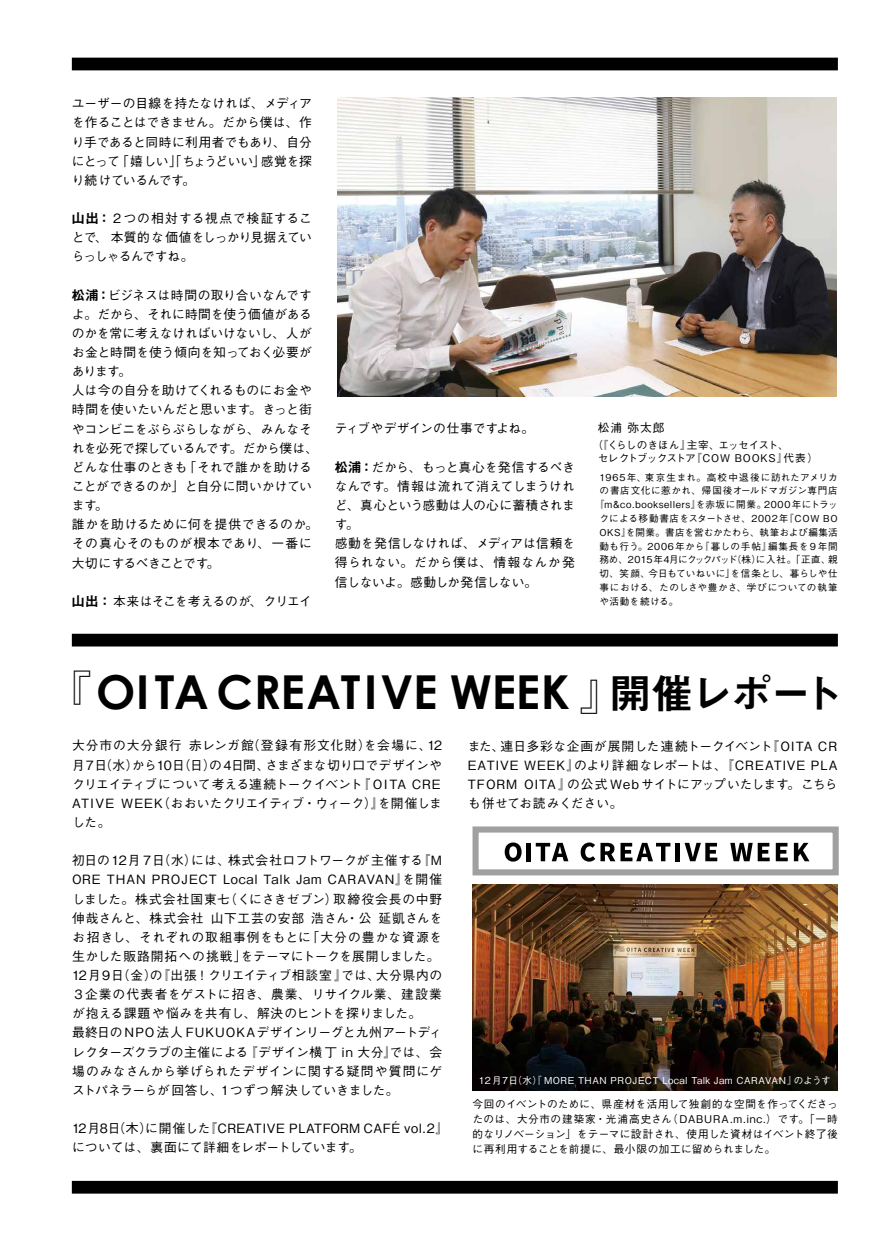
<style>
.page{position:relative;width:888px;height:1257px;background:#fff}
.page>*{position:absolute;margin:0;border:0;box-sizing:border-box;transform-origin:0 0}
.t1{font:700 46.8px "Century Gothic";letter-spacing:.015em;color:#000}
.t2{font:500 12.75px/19.2px "Gothic BBB Pr 5";letter-spacing:.005em;color:#000}
.t3{font:500 12.75px/19.2px "Gothic BBB Pr 5";letter-spacing:.035em;color:#000}
.t4{font:500 12.75px "Gothic BBB Pr 5";letter-spacing:-.055em;color:#000}
.t5{font:500 11.7px "Gothic BBB Pr 5";color:#000}
.t6{font:500 10.65px/14.9px "Gothic BBB Pr 5";letter-spacing:.005em;color:#000;text-align:justify}
.t7{font:500 10.65px/13.8px "Gothic BBB Pr 5";letter-spacing:-.035em;color:#000}
.t8{font:500 9.6px "Gothic BBB Pr 5";letter-spacing:.045em;color:#000}
.t9{font:500 9.6px "Gothic BBB Pr 5";letter-spacing:.045em;color:#fff}
.t10{font:500 9.6px "Gothic BBB Pr 5";letter-spacing:-.06em;color:#000}
.t11{font:500 9.6px "Gothic BBB Pr 5";color:#000}
.t12{font:500 9.6px "Gothic BBB Pr 5";letter-spacing:.095em;color:#000}
.t13{font:500 9.6px "Gothic BBB Pr 5";letter-spacing:.025em;color:#000}
.s1{font-family:"Gothic MB101 Pr 5 De";font-weight:700}
.s2{font-family:"Koz Min Pr 6 N";font-weight:400}
.s3{font-family:"Midashi Go Pr 5 MB31";font-weight:400;font-size:41.85px}
</style>
<div class="page">
<div style="left:72px;top:58px;width:765px;height:12px;background:#000"></div>
<div style="left:72px;top:1181px;width:765px;height:12px;background:#000"></div>
<div style="left:72px;top:634px;width:765px;height:12px;background:#000"></div>
<img style="left:338px;top:97px;width:498px;height:300px">
<img style="left:472px;top:885px;width:365px;height:206px">
<svg style="left:504px;top:842px;width:17px;height:19px"></svg>
<hr style="left:526px;top:843px;width:4px;height:18px;background:#000">
<svg style="left:535px;top:843px;width:33px;height:18px"></svg>
<svg style="left:580px;top:842px;width:90px;height:19px"></svg>
<div style="left:675px;top:843px;width:5px;height:18px;background:#000"></div>
<svg style="left:684px;top:843px;width:33px;height:18px"></svg>
<svg style="left:730px;top:843px;width:39px;height:18px"></svg>
<svg style="left:775px;top:843px;width:12px;height:18px"></svg>
<svg style="left:793px;top:843px;width:16px;height:18px"></svg>
<div style="left:472px;top:826px;width:366px;height:49px;border:6px solid #9fa0a0"></div>
<p class="t2" style="left:72px;top:93px;width:241px;text-align:justify">ユーザーの目線を持たなければ、メディアを作ることはできません。だから僕は、作り手であると同時に利用者でもあり、自分にとって「嬉しい」「ちょうどいい」感覚を探り続けているんです。</p>
<p class="t2" style="left:72px;top:208px;width:241px;text-align:justify"><span class="s1">山出：</span>２つの相対する視点で検証することで、本質的な価値をしっかり見据えていらっしゃるんですね。</p>
<p class="t2" style="left:72px;top:284px;width:248px"><span class="s1">松浦：</span>ビジネスは時間の取り合いなんですよ。だから、それに時間を使う価値があるのかを常に考えなければいけないし、人がお金と時間を使う傾向を知っておく必要があります。<br>人は今の自分を助けてくれるものにお金や時間を使いたいんだと思います。きっと街やコンビニをぶらぶらしながら、みんなそれを必死で探しているんです。だから僕は、どんな仕事のときも「それで誰かを助けることができるのか」と自分に問いかけています。<br>誰かを助けるために何を提供できるのか。その真心そのものが根本であり、一番に大切にするべきことです。</p>
<p class="t4" style="left:72px;top:591px;width:241px"><span class="s1">山出：</span>本来はそこを考えるのが、クリエイ</p>
<p class="t2" style="left:335px;top:418px;width:201px">ティブやデザインの仕事ですよね。</p>
<p class="t2" style="left:335px;top:456px;width:241px"><span class="s1">松浦：</span>だから、もっと真心を発信するべきなんです。情報は流れて消えてしまうけれど、真心という感動は人の心に蓄積されます。<br>感動を発信しなければ、メディアは信頼を得られない。だから僕は、情報なんか発信しないよ。感動しか発信しない。</p>
<p class="t5" style="left:597px;top:419px;width:68px">松浦 弥太郎</p>
<p class="t7" style="left:597px;top:437px;width:222px;text-indent:-5px">（『くらしのきほん』主宰、エッセイスト、<br>セレクトブックストア『COW BOOKS』代表）</p>
<p class="t12" style="left:599px;top:469px;width:240px">1965年、東京生まれ。 高校中退後に訪れたアメリカ</p>
<p class="t8" style="left:599px;top:483px;width:240px">の書店文化に惹かれ、帰国後オールドマガジン専門店</p>
<p class="t8" style="left:594px;top:497px;width:244px">『m&amp;co.booksellers』を赤坂に開業。2000年にトラッ</p>
<p class="t8" style="left:599px;top:511px;width:240px">クによる移動書店をスタートさせ、2002年『COW BO</p>
<p class="t11" style="left:599px;top:524px;width:240px">OKS』を開業。書店を営むかたわら、執筆および編集活</p>
<p class="t8" style="left:599px;top:538px;width:240px">動も行う。 2006年から『暮しの手帖』編集長を９年間</p>
<p class="t10" style="left:599px;top:552px;width:240px">務め、2015年４月にクックパッド（株）に入社。「正直、親</p>
<p class="t13" style="left:599px;top:566px;width:240px">切、笑顔、今日もていねいに」を信条とし、暮らしや仕</p>
<p class="t8" style="left:599px;top:580px;width:240px">事における、たのしさや豊かさ、学びについての執筆</p>
<p class="t8" style="left:599px;top:593px;width:80px">や活動を続ける。</p>
<h1 class="t1" style="left:45px;top:661px;width:799px"><span class="s2">『</span>OITA CREATIVE WEEK <span class="s2">』</span><span class="s3">開催レポート</span></h1>
<p class="t2" style="left:72px;top:735px;width:371px">大分市の大分銀行 赤レンガ館（登録有形文化財）を会場に、12月7日（水）から10日（日）の４日間、さまざまな切り口でデザインやクリエイティブについて考える連続トークイベント『 OITA CRE<br>ATIVE WEEK（おおいたクリエイティブ・ウィーク）』を開催しました。</p>
<p class="t3" style="left:72px;top:850px;width:371px">初日の12月 7日（水）には、株式会社 ロフトワークが主催する『M ORE THAN PROJECT Local Talk Jam CARAVAN』を開催しました。株式会社国東七（くにさきゼブン）取締役会長の中野伸哉さんと、株式会社 山下工芸の安部 浩さん・公 延凱さんをお招きし、それぞれの取組事例をもとに「大分の豊かな資源を生かした販路開拓への挑戦」をテーマにトークを展開しました。12月9日（金）の『出張 ! クリエイティブ相談室』では、大分県内の３企業の代表者をゲストに招き、農業、リサイクル業、建設業が抱える課題や悩みを共有し、解決のヒントを探りました。<br>最終日のNPO法人 FUKUOKAデザインリーグと九州アートディレクターズクラブの主催による『デザイン横丁 in 大分』では、会場のみなさんから挙げられたデザインに関する疑問や質問にゲストパネラーらが回答し、１つずつ解決していきました。</p>
<p class="t2" style="left:72px;top:1117px;width:377px">12月8日（木）に開催した『CREATIVE PLATFORM CAFÉ vol.2』については、裏面にて詳細をレポートしています。</p>
<p class="t2" style="left:467px;top:735px;width:371px;text-align:justify">また、連日多彩な企画が展開した連続トークイベント『OITA CR EATIVE WEEK』のより詳細なレポートは、『CREATIVE PLA TFORM OITA 』の公式 Web サイトにアップいたします。こちらも併せてお読みください。</p>
<p class="t9" style="left:478px;top:1072px;width:353px">12月7日（水）『 MORE THAN PROJECT Local Talk Jam CARAVAN』のようす</p>
<p class="t6" style="left:472px;top:1096px;width:366px">今回のイベントのために、県産材を活用して独創的な空間を作ってくださったのは、大分市の建築家・光浦高史さん（DABURA.m.inc.）です。「一時的なリノベーション」をテーマに設計され、使用した資材はイベント終了後に再利用することを前提に、最小限の加工に留められました。</p>
</div>
